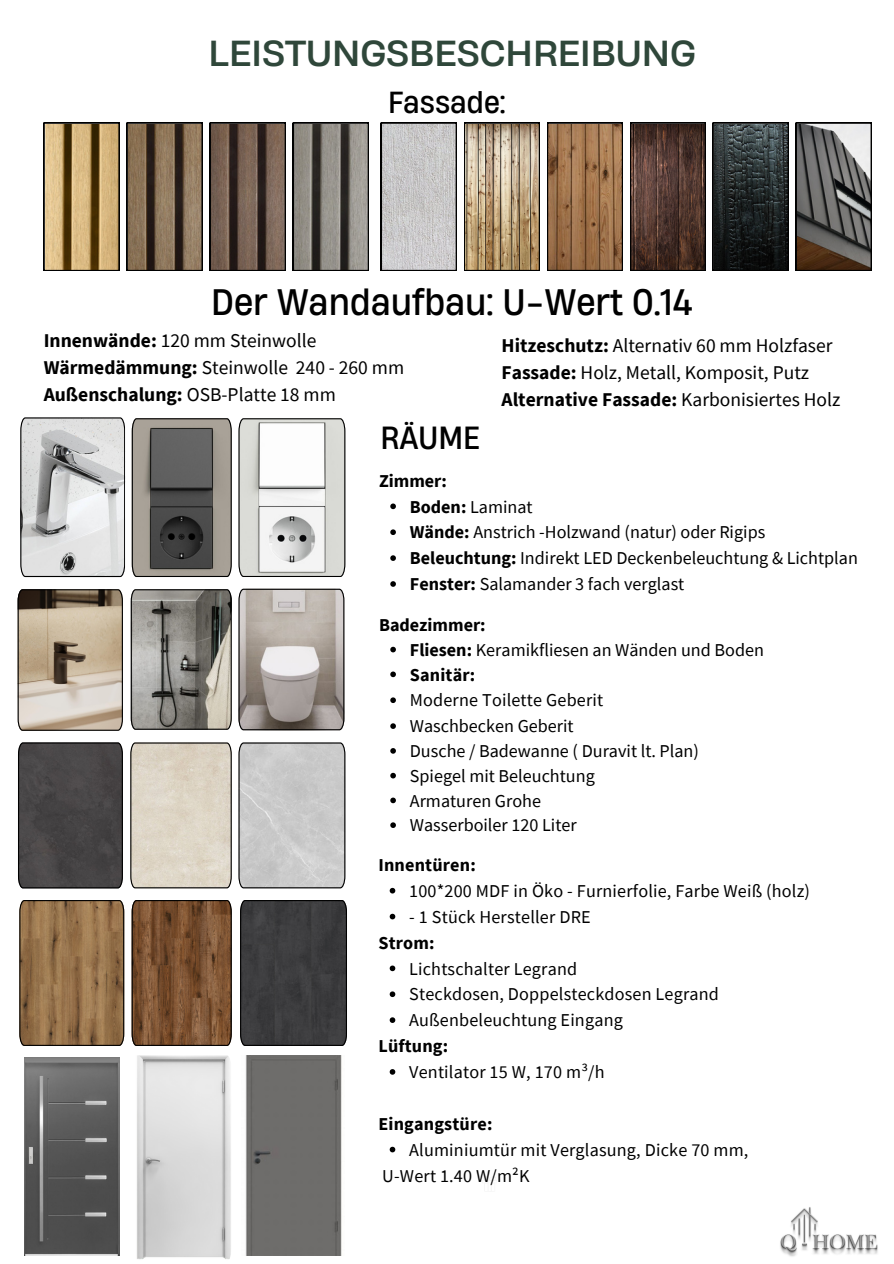
<style>
.page{position:relative;width:894px;height:1264px;background:#fff}
.page>*{position:absolute;margin:0;border:0;box-sizing:border-box;transform-origin:0 0}
.t1{font:34.65px "Heading Now 64";color:#000}
.t2{font:34.05px "Heading Now 74";color:#2f473a}
.t3{font:30.15px "Heading Now 64";color:#000}
.t4{font:28.65px "Heading Now 64";color:#000}
.t5{font:19.5px "Source Sans Pro";color:#000}
.t6{font:700 19.5px "Source Sans Pro";color:#000}
.t7{font:18.15px "Source Sans Pro";color:#000}
.t8{font:700 18.15px "Source Sans Pro";letter-spacing:.01em;color:#000}
.s1{font-weight:700}
.s2{font-weight:400}
</style>
<div class="page">
<svg style="left:238px;top:418px;width:107px;height:159px"></svg>
<svg style="left:132px;top:418px;width:100px;height:159px;background:#6d6a66"></svg>
<svg style="left:18px;top:589px;width:105px;height:141px;background:#b0a28f"></svg>
<svg style="left:131px;top:589px;width:101px;height:140px;background:#898781"></svg>
<svg style="left:20px;top:417px;width:105px;height:160px;background:#c7c8c8"></svg>
<svg style="left:238px;top:588px;width:106px;height:142px;background:#aba39e"></svg>
<img style="left:137px;top:1055px;width:94px;height:204px">
<img style="left:24px;top:1057px;width:96px;height:198px">
<img style="left:245px;top:1055px;width:97px;height:200px">
<svg style="left:44px;top:123px;width:75px;height:148px;background:#b39664"></svg>
<svg style="left:127px;top:123px;width:75px;height:148px;background:#74604b"></svg>
<svg style="left:210px;top:123px;width:75px;height:148px;background:#645146"></svg>
<svg style="left:293px;top:123px;width:75px;height:148px;background:#7a7670"></svg>
<svg style="left:381px;top:123px;width:75px;height:148px;background:#c3c2c2"></svg>
<svg style="left:464px;top:123px;width:75px;height:148px;background:#b09a7b"></svg>
<svg style="left:547px;top:123px;width:75px;height:148px;background:#956c48"></svg>
<svg style="left:630px;top:123px;width:75px;height:148px;background:#4e352d"></svg>
<svg style="left:712px;top:123px;width:76px;height:148px;background:#242a2b"></svg>
<svg style="left:795px;top:123px;width:76px;height:148px;background:#696662"></svg>
<svg style="left:18px;top:742px;width:105px;height:146px;background:#454344"></svg>
<svg style="left:390px;top:646px;width:6px;height:6px"></svg>
<svg style="left:390px;top:671px;width:6px;height:6px"></svg>
<svg style="left:390px;top:697px;width:6px;height:6px"></svg>
<svg style="left:390px;top:723px;width:6px;height:6px"></svg>
<svg style="left:390px;top:748px;width:6px;height:5px"></svg>
<svg style="left:390px;top:772px;width:6px;height:6px"></svg>
<svg style="left:390px;top:797px;width:6px;height:6px"></svg>
<svg style="left:390px;top:822px;width:6px;height:6px"></svg>
<svg style="left:389px;top:887px;width:6px;height:6px"></svg>
<svg style="left:389px;top:913px;width:6px;height:6px"></svg>
<svg style="left:389px;top:965px;width:6px;height:6px"></svg>
<svg style="left:389px;top:991px;width:6px;height:6px"></svg>
<svg style="left:389px;top:1017px;width:6px;height:5px"></svg>
<svg style="left:389px;top:1069px;width:6px;height:5px"></svg>
<svg style="left:389px;top:1146px;width:6px;height:6px"></svg>
<svg style="left:390px;top:503px;width:6px;height:6px"></svg>
<svg style="left:390px;top:529px;width:6px;height:6px"></svg>
<svg style="left:390px;top:555px;width:6px;height:6px"></svg>
<svg style="left:390px;top:581px;width:6px;height:6px"></svg>
<svg style="left:130px;top:742px;width:101px;height:146px;background:#d7cfc0"></svg>
<svg style="left:238px;top:742px;width:107px;height:146px;background:#c4c4c4"></svg>
<svg style="left:19px;top:900px;width:105px;height:145px;background:#916f4a"></svg>
<svg style="left:132px;top:900px;width:100px;height:145px;background:#774f31"></svg>
<svg style="left:240px;top:900px;width:107px;height:145px;background:#3a3a3c"></svg>
<img style="left:780px;top:1207px;width:98px;height:50px">
<p class="t2" style="left:208px;top:30px;width:489px">LEISTUNGSBESCHREIBUNG</p>
<p class="t4" style="left:388px;top:82px;width:119px">Fassade:</p>
<h5 class="t1" style="left:211px;top:278px;width:483px">Der Wandaufbau: U-Wert 0.14</h5>
<h5 class="t5" style="left:44px;top:328px;width:274px"><span class="s1">Innenwände:</span> 120 mm Steinwolle</h5>
<p class="t5" style="left:44px;top:355px;width:362px"><span class="s1">Wärmedämmung:</span> Steinwolle 240 - 260 mm</p>
<p class="t6" style="left:44px;top:382px;width:293px">Außenschalung: <span class="s2">OSB-Platte 18 mm</span></p>
<p class="t5" style="left:501px;top:332px;width:332px"><span class="s1">Hitzeschutz:</span> Alternativ 60 mm Holzfaser</p>
<p class="t5" style="left:501px;top:359px;width:309px"><span class="s1">Fassade:</span> Holz, Metall, Komposit, Putz</p>
<p class="t6" style="left:501px;top:386px;width:340px">Alternative Fassade: <span class="s2">Karbonisiertes Holz</span></p>
<p class="t3" style="left:380px;top:417px;width:101px">RÄUME</p>
<p class="t8" style="left:379px;top:469px;width:69px">Zimmer:</p>
<p class="t7" style="left:410px;top:494px;width:124px"><span class="s1">Boden:</span> Laminat</p>
<p class="t7" style="left:410px;top:520px;width:357px"><span class="s1">Wände:</span> Anstrich -Holzwand (natur) oder Rigips</p>
<p class="t7" style="left:410px;top:546px;width:449px"><span class="s1">Beleuchtung:</span> Indirekt LED Deckenbeleuchtung &amp; Lichtplan</p>
<p class="t7" style="left:410px;top:572px;width:276px"><span class="s1">Fenster:</span> Salamander 3 fach verglast</p>
<p class="t8" style="left:379px;top:613px;width:108px">Badezimmer:</p>
<p class="t7" style="left:410px;top:638px;width:355px"><span class="s1">Fliesen:</span> Keramikfliesen an Wänden und Boden</p>
<p class="t8" style="left:410px;top:662px;width:67px">Sanitär:</p>
<p class="t7" style="left:410px;top:688px;width:195px">Moderne Toilette Geberit</p>
<p class="t7" style="left:410px;top:714px;width:165px">Waschbecken Geberit</p>
<p class="t7" style="left:410px;top:739px;width:290px">Dusche / Badewanne ( Duravit lt. Plan)</p>
<p class="t7" style="left:410px;top:764px;width:186px">Spiegel mit Beleuchtung</p>
<p class="t7" style="left:410px;top:788px;width:133px">Armaturen Grohe</p>
<p class="t7" style="left:410px;top:813px;width:168px">Wasserboiler 120 Liter</p>
<p class="t8" style="left:378px;top:853px;width:99px">Innentüren:</p>
<p class="t7" style="left:409px;top:879px;width:402px">100*200 MDF in Öko - Furnierfolie, Farbe Weiß (holz)</p>
<p class="t7" style="left:409px;top:904px;width:183px">- 1 Stück Hersteller DRE</p>
<p class="t8" style="left:378px;top:930px;width:58px">Strom:</p>
<p class="t7" style="left:409px;top:956px;width:169px">Lichtschalter Legrand</p>
<p class="t7" style="left:409px;top:982px;width:311px">Steckdosen, Doppelsteckdosen Legrand</p>
<p class="t7" style="left:409px;top:1008px;width:215px">Außenbeleuchtung Eingang</p>
<p class="t8" style="left:378px;top:1034px;width:71px">Lüftung:</p>
<p class="t7" style="left:409px;top:1060px;width:197px">Ventilator 15 W, 170 m³/h</p>
<p class="t8" style="left:378px;top:1111px;width:115px">Eingangstüre:</p>
<p class="t7" style="left:409px;top:1137px;width:340px">Aluminiumtür mit Verglasung, Dicke 70 mm,</p>
<p class="t7" style="left:382px;top:1163px;width:149px">U-Wert 1.40 W/m²K</p>
</div>
